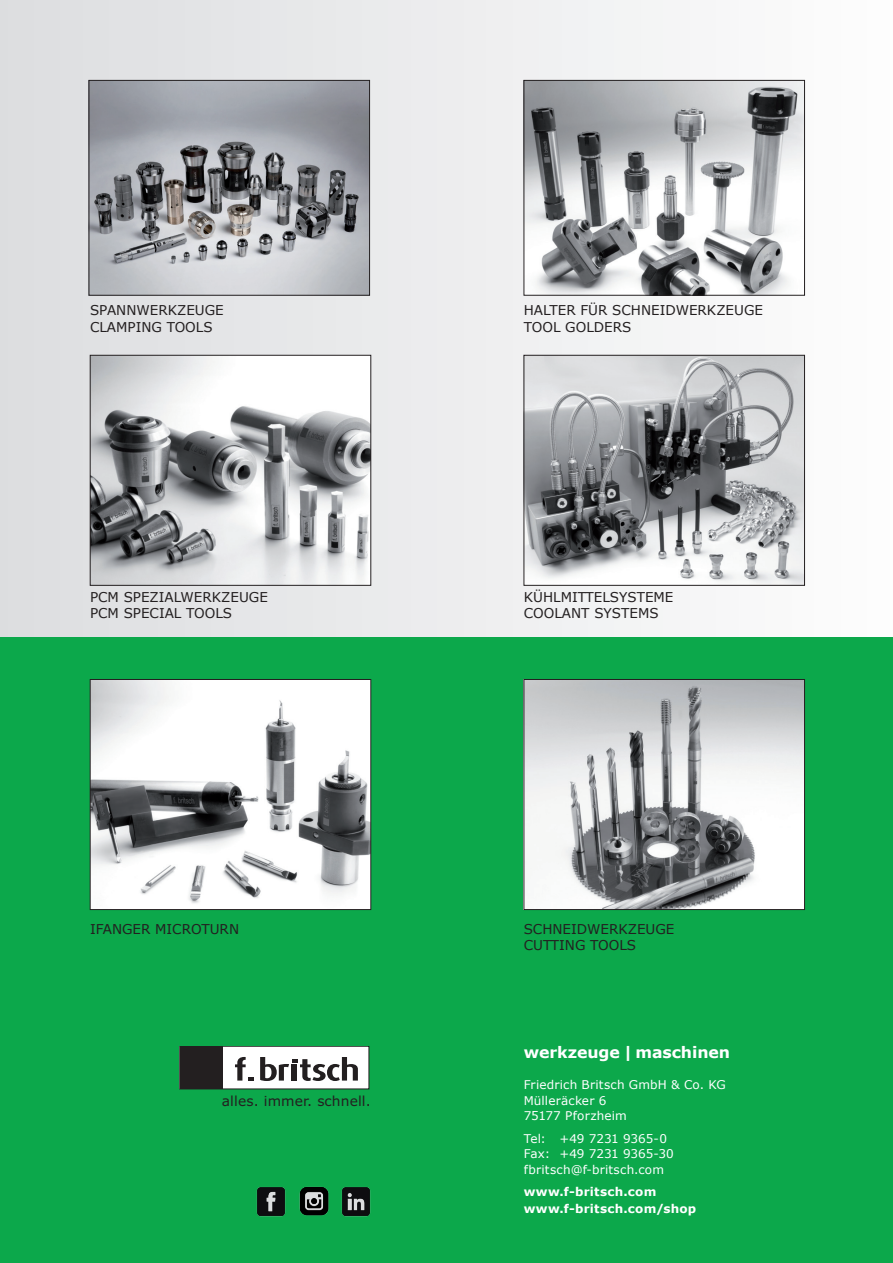
<style>
.page{position:relative;width:893px;height:1263px;background:#fff}
.page>*{position:absolute;margin:0;border:0;box-sizing:border-box;transform-origin:0 0}
.t1{font:700 15.75px "Verdana";letter-spacing:-.005em;color:#fff}
.t2{font:13.8px "Verdana";letter-spacing:.01em;color:#231f20}
.t3{font:13.5px/16.2px "Verdana";color:#231f20}
.t4{font:12px/15.8px "Verdana";letter-spacing:.01em;color:#fff}
.t5{font:700 12px/16.5px "Verdana";letter-spacing:.02em;color:#fff}
</style>
<div class="page">
<div style="left:0;top:634px;width:893px;height:629px;background:#0ca84b"></div>
<div style="left:0;top:0;width:893px;height:637px;background:linear-gradient(to right,#dbdddf,#fdfdfd)"></div>
<img style="left:526px;top:82px;width:277px;height:211px">
<div style="left:524px;top:80px;width:281px;height:215px;border:1px solid #231f20"></div>
<img style="left:92px;top:357px;width:277px;height:226px">
<div style="left:90px;top:355px;width:281px;height:230px;border:1px solid #231f20"></div>
<img style="left:526px;top:357px;width:277px;height:226px">
<div style="left:524px;top:355px;width:281px;height:230px;border:1px solid #231f20"></div>
<img style="left:92px;top:681px;width:277px;height:227px">
<div style="left:90px;top:679px;width:281px;height:231px;border:1px solid #231f20"></div>
<img style="left:526px;top:681px;width:277px;height:227px">
<div style="left:524px;top:679px;width:281px;height:231px;border:1px solid #231f20"></div>
<div style="left:180px;top:1046px;width:189px;height:43px;background:#fff"></div>
<div style="left:180px;top:1046px;width:42px;height:43px;background:#231f20"></div>
<svg style="left:260px;top:1057px;width:98px;height:24px"></svg>
<svg style="left:235px;top:1057px;width:19px;height:23px"></svg>
<div style="left:180px;top:1046px;width:189px;height:43px;border:1px solid #231f20"></div>
<img style="left:256px;top:1187px;width:30px;height:29px">
<img style="left:299px;top:1186px;width:29px;height:30px">
<img style="left:341px;top:1187px;width:30px;height:29px">
<img style="left:91px;top:82px;width:277px;height:211px">
<div style="left:89px;top:80px;width:281px;height:215px;border:1px solid #231f20"></div>
<p class="t3" style="left:90px;top:302px;width:135px">SPANNWERKZEUGE<br>CLAMPING TOOLS</p>
<p class="t3" style="left:524px;top:302px;width:241px">HALTER FÜR SCHNEIDWERKZEUGE<br>TOOL GOLDERS</p>
<p class="t3" style="left:90px;top:589px;width:179px">PCM SPEZIALWERKZEUGE<br>PCM SPECIAL TOOLS</p>
<p class="t3" style="left:524px;top:589px;width:151px">KÜHLMITTELSYSTEME<br>COOLANT SYSTEMS</p>
<p class="t3" style="left:90px;top:921px;width:151px">IFANGER MICROTURN</p>
<p class="t2" style="left:222px;top:1091px;width:150px">alles. immer. schnell.</p>
<p class="t3" style="left:524px;top:920px;width:152px">SCHNEIDWERKZEUGE<br>CUTTING TOOLS</p>
<p class="t1" style="left:524px;top:1041px;width:208px">werkzeuge | maschinen</p>
<p class="t4" style="left:524px;top:1076px;width:203px">Friedrich Britsch GmbH &amp; Co. KG<br>Mülleräcker 6<br>75177 Pforzheim</p>
<p class="t4" style="left:524px;top:1130px;width:152px">Tel: +49 7231 9365-0<br>Fax: +49 7231 9365-30 fbritsch@f-britsch.com</p>
<p class="t5" style="left:524px;top:1183px;width:174px">www.f-britsch.com www.f-britsch.com/shop</p>
</div>
